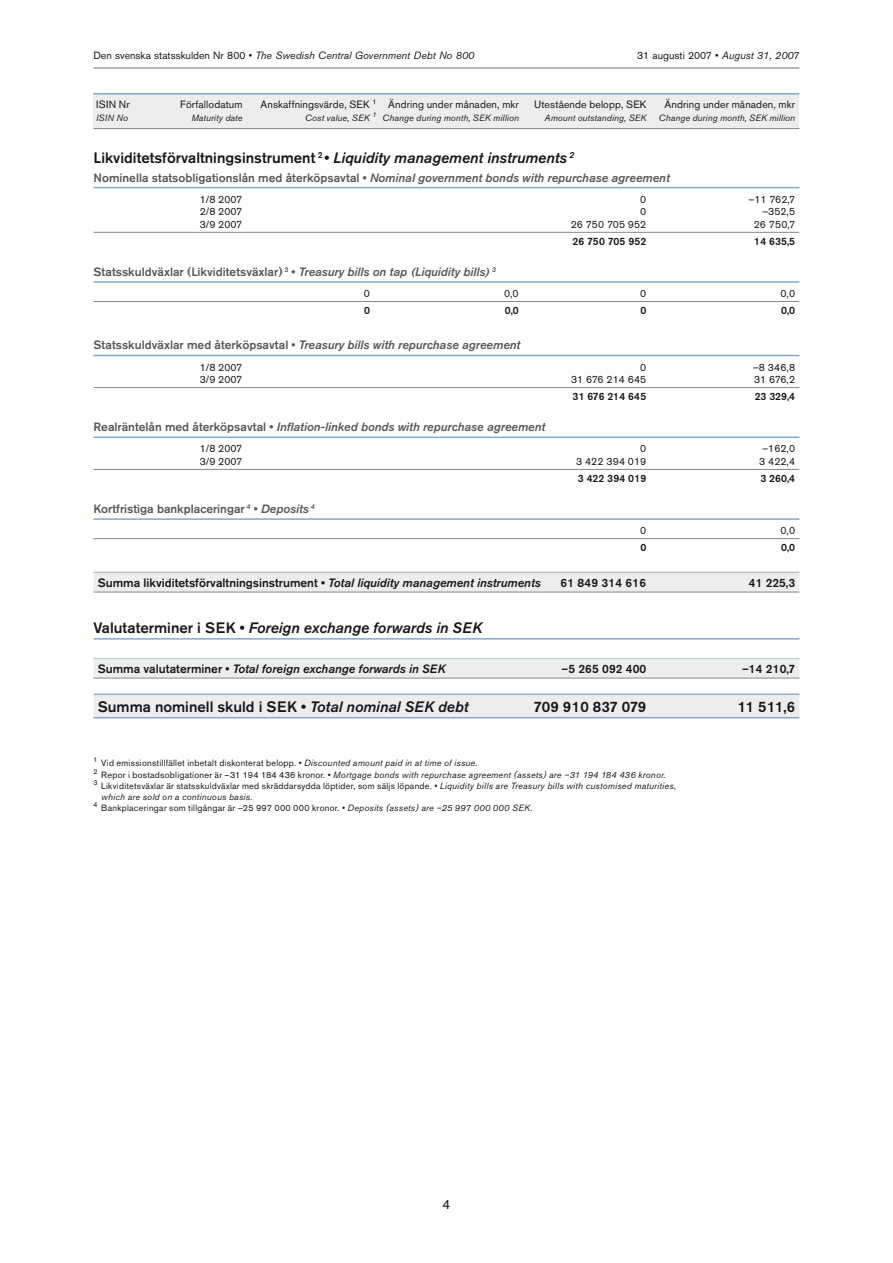
<style>
.page{position:relative;width:893px;height:1263px;background:#fff}
.page>*{position:absolute;margin:0;border:0;box-sizing:border-box;transform-origin:0 0}
.t1{font:500 15px "Akzidenz Grotesk BE";color:#1a171c}
.t2{font:italic 500 15px "Akzidenz Grotesk BE";color:#1a171c}
.t3{font:13.5px "Akzidenz Grotesk BE";color:#1a171c}
.t4{font:500 12px "Akzidenz Grotesk BE";color:#58585a}
.t5{font:italic 500 12px "Akzidenz Grotesk BE";color:#58585a}
.t6{font:500 12px "Akzidenz Grotesk BE";color:#1a171c}
.t7{font:italic 500 12px "Akzidenz Grotesk BE";color:#1a171c}
.t8{font:500 12px "Akzidenz Grotesk BE";letter-spacing:.02em;color:#1a171c}
.t9{font:10.5px "Akzidenz Grotesk BE";letter-spacing:.01em;color:#1a171c}
.t10{font:italic 10.5px "Akzidenz Grotesk BE";color:#1a171c}
.t11{font:500 10.5px "Akzidenz Grotesk BE";letter-spacing:.01em;color:#1a171c}
.t12{font:9px "Akzidenz Grotesk BE";letter-spacing:.025em;color:#1a171c}
.t13{font:italic 9px "Akzidenz Grotesk BE";letter-spacing:.015em;color:#1a171c}
.s1{font-style:normal}
.s2{font-style:italic}
</style>
<div class="page">
<hr style="left:94px;top:68px;width:705px;height:1px;background:#707173">
<hr style="left:94px;top:187px;width:705px;height:1px;background:#86a9d1">
<hr style="left:94px;top:232px;width:705px;height:1px;background:#87888a">
<hr style="left:94px;top:281px;width:705px;height:2px;background:#86a9d1">
<hr style="left:94px;top:301px;width:705px;height:1px;background:#87888a">
<hr style="left:94px;top:355px;width:705px;height:1px;background:#86a9d1">
<hr style="left:94px;top:387px;width:705px;height:1px;background:#87888a">
<hr style="left:94px;top:436px;width:705px;height:2px;background:#86a9d1">
<hr style="left:94px;top:469px;width:705px;height:1px;background:#87888a">
<hr style="left:94px;top:518px;width:705px;height:2px;background:#86a9d1">
<hr style="left:94px;top:538px;width:705px;height:1px;background:#87888a">
<div style="left:94px;top:572px;width:705px;height:20px;background:#ededee"></div>
<hr style="left:94px;top:592px;width:705px;height:1px;background:#87888a">
<hr style="left:94px;top:638px;width:705px;height:2px;background:#86a9d1">
<div style="left:94px;top:658px;width:705px;height:20px;background:#ededee"></div>
<hr style="left:94px;top:678px;width:705px;height:1px;background:#87888a">
<hr style="left:94px;top:694px;width:705px;height:1px;background:#86a9d1">
<div style="left:94px;top:695px;width:705px;height:22px;background:#ededee"></div>
<hr style="left:94px;top:717px;width:705px;height:1px;background:#86a9d1">
<div style="left:94px;top:93px;width:705px;height:36px;background:#ededee"></div>
<hr style="left:94px;top:93px;width:705px;height:2px;background:#86a9d1">
<hr style="left:94px;top:128px;width:705px;height:1px;background:#87888a">
<p class="t10" style="left:94px;top:49px;width:382px"><span class="s1">Den svenska statsskulden Nr 800 •</span> The Swedish Central Government Debt No 800</p>
<p class="t9" style="left:637px;top:49px;width:164px">31 augusti 2007 • <span class="s2">August 31, 2007</span></p>
<p class="t9" style="left:96px;top:98px;width:35px">ISIN Nr</p>
<p class="t9" style="left:180px;top:98px;width:64px">Förfallodatum</p>
<p class="t9" style="left:260px;top:98px;width:260px">Anskaffningsvärde, SEK <sup>1</sup> Ändring under månaden, mkr</p>
<p class="t9" style="left:534px;top:98px;width:114px">Utestående belopp, SEK</p>
<p class="t9" style="left:665px;top:98px;width:132px">Ändring under månaden, mkr</p>
<p class="t13" style="left:96px;top:113px;width:33px">ISIN No</p>
<p class="t13" style="left:191px;top:113px;width:53px">Maturity date</p>
<p class="t13" style="left:305px;top:113px;width:215px">Cost value, SEK <sup>1</sup> Change during month, SEK million</p>
<p class="t13" style="left:545px;top:113px;width:103px">Amount outstanding, SEK</p>
<p class="t13" style="left:659px;top:113px;width:138px">Change during month, SEK million</p>
<h1 class="t1" style="left:94px;top:148px;width:482px">Likviditetsförvaltningsinstrument <sup>2</sup> • <span class="s2">Liquidity management instruments</span> <sup>2</sup></h1>
<h3 class="t4" style="left:94px;top:170px;width:578px">Nominella statsobligationslån med återköpsavtal • <span class="s2">Nominal government bonds with repurchase agreement</span></h3>
<p class="t9" style="left:200px;top:193px;width:44px">1/8 2007</p>
<p class="t9" style="left:640px;top:193px;width:8px">0</p>
<p class="t9" style="left:748px;top:193px;width:48px">–11 762,7</p>
<p class="t9" style="left:200px;top:205px;width:44px">2/8 2007</p>
<p class="t9" style="left:640px;top:205px;width:8px">0</p>
<p class="t9" style="left:762px;top:205px;width:35px">–352,5</p>
<p class="t9" style="left:200px;top:218px;width:44px">3/9 2007</p>
<p class="t9" style="left:571px;top:218px;width:77px">26 750 705 952</p>
<p class="t9" style="left:754px;top:218px;width:43px">26 750,7</p>
<p class="t11" style="left:573px;top:235px;width:75px">26 750 705 952</p>
<p class="t11" style="left:754px;top:235px;width:42px">14 635,5</p>
<h3 class="t4" style="left:94px;top:264px;width:404px">Statsskuldväxlar (Likviditetsväxlar) <sup>3</sup> • <span class="s2">Treasury bills on tap (Liquidity bills)</span> <sup>3</sup></h3>
<p class="t9" style="left:364px;top:287px;width:8px">0</p>
<p class="t9" style="left:504px;top:287px;width:16px">0,0</p>
<p class="t9" style="left:640px;top:287px;width:8px">0</p>
<p class="t9" style="left:780px;top:287px;width:16px">0,0</p>
<p class="t11" style="left:364px;top:304px;width:7px">0</p>
<p class="t11" style="left:505px;top:304px;width:15px">0,0</p>
<p class="t11" style="left:640px;top:304px;width:7px">0</p>
<p class="t11" style="left:781px;top:304px;width:15px">0,0</p>
<h3 class="t5" style="left:94px;top:338px;width:428px"><span class="s1">Statsskuldväxlar med återköpsavtal •</span> Treasury bills with repurchase agreement</h3>
<p class="t9" style="left:200px;top:361px;width:44px">1/8 2007</p>
<p class="t9" style="left:640px;top:361px;width:8px">0</p>
<p class="t9" style="left:753px;top:361px;width:44px">–8 346,8</p>
<p class="t9" style="left:200px;top:373px;width:44px">3/9 2007</p>
<p class="t9" style="left:571px;top:373px;width:77px">31 676 214 645</p>
<p class="t9" style="left:754px;top:373px;width:43px">31 676,2</p>
<p class="t11" style="left:573px;top:390px;width:75px">31 676 214 645</p>
<p class="t11" style="left:755px;top:390px;width:42px">23 329,4</p>
<h3 class="t5" style="left:94px;top:420px;width:453px"><span class="s1">Realräntelån med återköpsavtal •</span> Inflation-linked bonds with repurchase agreement</h3>
<p class="t9" style="left:200px;top:442px;width:44px">1/8 2007</p>
<p class="t9" style="left:640px;top:442px;width:8px">0</p>
<p class="t9" style="left:762px;top:442px;width:35px">–162,0</p>
<p class="t9" style="left:200px;top:455px;width:44px">3/9 2007</p>
<p class="t9" style="left:576px;top:455px;width:72px">3 422 394 019</p>
<p class="t9" style="left:759px;top:455px;width:37px">3 422,4</p>
<p class="t11" style="left:578px;top:472px;width:70px">3 422 394 019</p>
<p class="t11" style="left:760px;top:472px;width:36px">3 260,4</p>
<h3 class="t4" style="left:94px;top:501px;width:223px">Kortfristiga bankplaceringar <sup>4</sup> • <span class="s2">Deposits</span> <sup>4</sup></h3>
<p class="t9" style="left:640px;top:524px;width:8px">0</p>
<p class="t9" style="left:780px;top:524px;width:16px">0,0</p>
<p class="t11" style="left:640px;top:541px;width:7px">0</p>
<p class="t11" style="left:781px;top:541px;width:15px">0,0</p>
<h3 class="t6" style="left:98px;top:575px;width:444px">Summa likviditetsförvaltningsinstrument • <span class="s2">Total liquidity management instruments</span></h3>
<h3 class="t8" style="left:561px;top:575px;width:87px">61 849 314 616</h3>
<h3 class="t6" style="left:749px;top:575px;width:48px">41 225,3</h3>
<h1 class="t2" style="left:94px;top:619px;width:390px"><span class="s1">Valutaterminer i SEK •</span> Foreign exchange forwards in SEK</h1>
<h3 class="t7" style="left:98px;top:661px;width:349px"><span class="s1">Summa valutaterminer •</span> Total foreign exchange forwards in SEK</h3>
<h3 class="t6" style="left:562px;top:661px;width:86px">–5 265 092 400</h3>
<h3 class="t6" style="left:742px;top:661px;width:54px">–14 210,7</h3>
<h1 class="t1" style="left:98px;top:697px;width:372px">Summa nominell skuld i SEK • <span class="s2">Total nominal SEK debt</span></h1>
<h1 class="t1" style="left:534px;top:697px;width:114px">709 910 837 079</h1>
<h1 class="t1" style="left:738px;top:697px;width:59px">11 511,6</h1>
<p class="t12" style="left:94px;top:758px;width:386px"><sup>1</sup> Vid emissionstillfället inbetalt diskonterat belopp. • <span class="s2">Discounted amount paid in at time of issue.</span></p>
<p class="t13" style="left:94px;top:769px;width:574px"><sup>2</sup> <span class="s1">Repor i bostadsobligationer är –31 194 184 436 kronor. •</span> Mortgage bonds with repurchase agreement (assets) are –31 194 184 436 kronor.</p>
<p class="t12" style="left:94px;top:780px;width:584px"><sup>3</sup> Likviditetsväxlar är statsskuldväxlar med skräddarsydda löptider, som säljs löpande. • <span class="s2">Liquidity bills are Treasury bills with customised maturities,</span></p>
<p class="t13" style="left:101px;top:791px;width:153px">which are sold on a continuous basis.</p>
<p class="t12" style="left:94px;top:803px;width:441px"><sup>4</sup> Bankplaceringar som tillgångar är –25 997 000 000 kronor. • <span class="s2">Deposits (assets) are –25 997 000 000 SEK.</span></p>
<h2 class="t3" style="left:443px;top:1196px;width:9px">4</h2>
</div>
